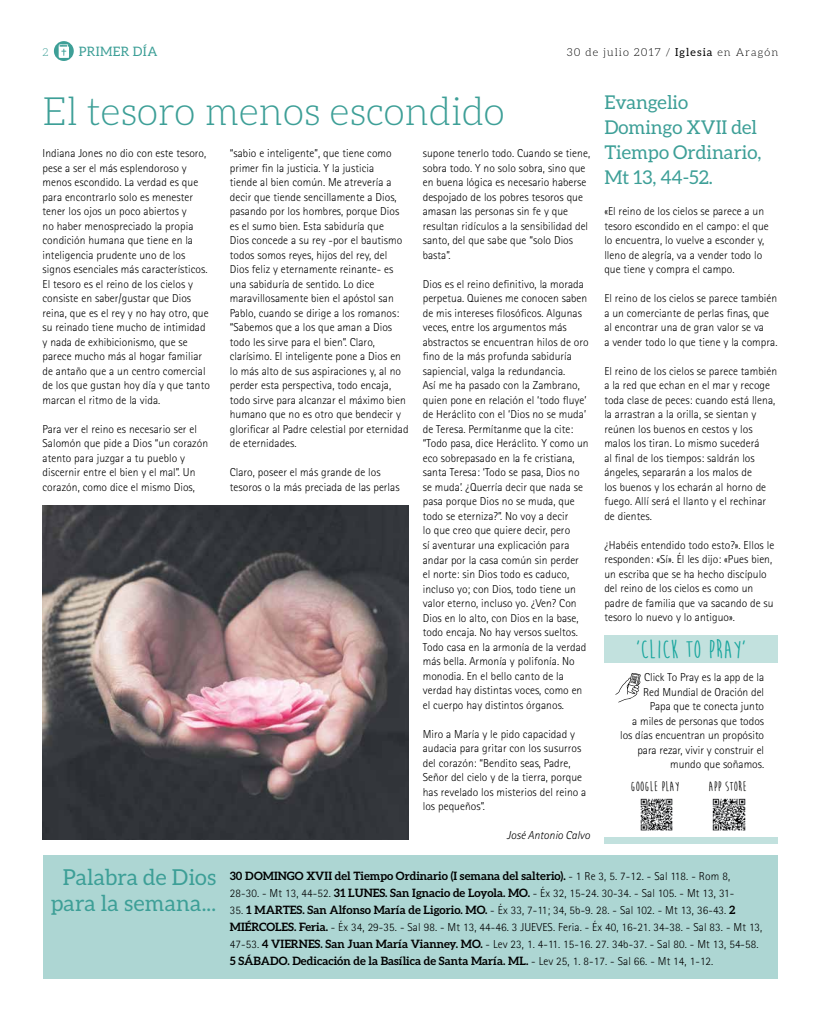
<style>
.page{position:relative;width:820px;height:1021px;background:#fff}
.page>*{position:absolute;margin:0;border:0;box-sizing:border-box;transform-origin:0 0}
.t1{font:300 39px "Aleo";color:#3d9f97}
.t2{font:700 26px "Moon Flower";letter-spacing:.01em;color:#17a59d}
.t3{font:22px/26.4px "Aleo";letter-spacing:.01em;color:#3d9f97;text-align:center}
.t4{font:19px/25px "Aleo";color:#3d9f97}
.t5{font:700 14px "Moon Flower";letter-spacing:.01em;color:#000}
.t6{font:13px "Aleo";letter-spacing:.025em;color:#3d9f97}
.t7{font:300 11.5px/14.5px "Rotis Sans Serif";letter-spacing:.005em;color:#000}
.t8{font:700 11.5px "Aleo";color:#000}
.t9{font:italic 300 11.5px "Rotis Sans Serif";letter-spacing:.005em;color:#000}
.t10{font:300 11px "Aleo";letter-spacing:.1em;color:#000}
.t11{font:300 11px "Aleo";color:#3d9f97}
.s1{font-weight:400}
.s2{font-family:"Rotis Sans Serif";font-weight:300}
.s3{font-family:"Aleo";font-weight:700}
</style>
<div class="page">
<svg style="left:54px;top:41px;width:20px;height:20px"></svg>
<div style="left:43px;top:855px;width:734px;height:124px;background:#add6d3"></div>
<img style="left:43px;top:505px;width:365px;height:334px">
<div style="left:604px;top:636px;width:173px;height:27px;background:#c2e1de"></div>
<img style="left:640px;top:798px;width:33px;height:33px">
<img style="left:712px;top:798px;width:34px;height:33px">
<div style="left:604px;top:837px;width:173px;height:6px;background:#c2e1de"></div>
<svg style="left:615px;top:673px;width:25px;height:29px"></svg>
<p class="t11" style="left:43px;top:46px;width:7px">2</p>
<p class="t6" style="left:79px;top:44px;width:80px">PRIMER DÍA</p>
<p class="t10" style="left:566px;top:46px;width:213px">30 de julio 2017 / <span class="s1">Iglesia</span> en Aragón</p>
<h1 class="t1" style="left:43px;top:90px;width:463px">El tesoro menos escondido</h1>
<h3 class="t4" style="left:604px;top:89px;width:158px">Evangelio<br>Domingo XVII del<br>Tiempo Ordinario,<br>Mt 13, 44-52.</h3>
<p class="t7" style="left:604px;top:204px;width:166px">«El reino de los cielos se parece a un tesoro escondido en el campo: el que lo encuentra, lo vuelve a esconder y, lleno de alegría, va a vender todo lo que tiene y compra el campo.</p>
<p class="t7" style="left:604px;top:291px;width:174px">El reino de los cielos se parece también a un comerciante de perlas finas, que al encontrar una de gran valor se va<br>a vender todo lo que tiene y la compra.</p>
<p class="t7" style="left:604px;top:363px;width:174px">El reino de los cielos se parece también a la red que echan en el mar y recoge toda clase de peces: cuando está llena, la arrastran a la orilla, se sientan y reúnen los buenos en cestos y los malos los tiran. Lo mismo sucederá<br>al final de los tiempos: saldrán los ángeles, separarán a los malos de<br>los buenos y los echarán al horno de fuego. Allí será el llanto y el rechinar de dientes.</p>
<p class="t7" style="left:604px;top:538px;width:171px">¿Habéis entendido todo esto?». Ellos le responden: «Sí». Él les dijo: «Pues bien, un escriba que se ha hecho discípulo del reino de los cielos es como un padre de familia que va sacando de su tesoro lo nuevo y lo antiguo».</p>
<h2 class="t2" style="left:635px;top:636px;width:112px">‘CLICK TO PRAY’</h2>
<p class="t7" style="left:620px;top:670px;width:145px;text-align:right">Click To Pray es la app de la<br>Red Mundial de Oración del<br>Papa que te conecta junto<br>a miles de personas que todos los días encuentran un propósito para rezar, vivir y construir el mundo que soñamos.</p>
<p class="t5" style="left:630px;top:778px;width:50px">GOOGLE PLAY</p>
<p class="t5" style="left:708px;top:778px;width:39px">APP STORE</p>
<p class="t7" style="left:422px;top:146px;width:169px">supone tenerlo todo. Cuando se tiene, sobra todo. Y no solo sobra, sino que en buena lógica es necesario haberse despojado de los pobres tesoros que amasan las personas sin fe y que resultan ridículos a la sensibilidad del santo, del que sabe que “solo Dios basta”.</p>
<p class="t7" style="left:422px;top:277px;width:167px">Dios es el reino definitivo, la morada perpetua. Quienes me conocen saben de mis intereses filosóficos. Algunas veces, entre los argumentos más abstractos se encuentran hilos de oro fino de la más profunda sabiduría sapiencial, valga la redundancia.<br>Así me ha pasado con la Zambrano, quien pone en relación el ‘todo fluye’ de Heráclito con el ‘Dios no se muda’ de Teresa. Permítanme que la cite: “Todo pasa, dice Heráclito. Y como un eco sobrepasado en la fe cristiana, santa Teresa: ‘Todo se pasa, Dios no se muda’. ¿Querría decir que nada se pasa porque Dios no se muda, que todo se eterniza?”. No voy a decir<br>lo que creo que quiere decir, pero<br>sí aventurar una explicación para andar por la casa común sin perder el norte: sin Dios todo es caduco, incluso yo; con Dios, todo tiene un valor eterno, incluso yo. ¿Ven? Con Dios en lo alto, con Dios en la base, todo encaja. No hay versos sueltos.<br>Todo casa en la armonía de la verdad más bella. Armonía y polifonía. No monodia. En el bello canto de la verdad hay distintas voces, como en el cuerpo hay distintos órganos.</p>
<p class="t7" style="left:422px;top:726px;width:165px">Miro a María y le pido capacidad y audacia para gritar con los susurros del corazón: “Bendito seas, Padre,<br>Señor del cielo y de la tierra, porque has revelado los misterios del reino a los pequeños”.</p>
<p class="t9" style="left:506px;top:828px;width:85px">José Antonio Calvo</p>
<p class="t8" style="left:230px;top:869px;width:501px">30 DOMINGO XVII del Tiempo Ordinario (I semana del salterio). <span class="s2">- 1 Re 3, 5. 7-12. - Sal 118. - Rom 8,</span></p>
<p class="t7" style="left:230px;top:886px;width:506px">28-30. - Mt 13, 44-52. <span class="s3">31 LUNES. San Ignacio de Loyola. MO.</span> - Éx 32, 15-24. 30-34. - Sal 105. - Mt 13, 31-</p>
<p class="t7" style="left:230px;top:901px;width:534px;line-height:17px">35. <span class="s3">1 MARTES. San Alfonso María de Ligorio. MO.</span> - Éx 33, 7-11; 34, 5b-9. 28. - Sal 102. - Mt 13, 36-43. <span class="s3">2<br>MIÉRCOLES. Feria.</span> - Éx 34, 29-35. - Sal 98. - Mt 13, 44-46. 3 JUEVES. Feria. - Éx 40, 16-21. 34-38. - Sal 83. - Mt 13,<br>47-53. <span class="s3">4 VIERNES. San Juan María Vianney. MO.</span> - Lev 23, 1. 4-11. 15-16. 27. 34b-37. - Sal 80. - Mt 13, 54-58.</p>
<p class="t8" style="left:230px;top:954px;width:485px">5 SÁBADO. Dedicación de la Basílica de Santa María. ML. <span class="s2">- Lev 25, 1. 8-17. - Sal 66. - Mt 14, 1-12.</span></p>
<p class="t7" style="left:43px;top:146px;width:169px">Indiana Jones no dio con este tesoro, pese a ser el más esplendoroso y menos escondido. La verdad es que para encontrarlo solo es menester tener los ojos un poco abiertos y<br>no haber menospreciado la propia condición humana que tiene en la inteligencia prudente uno de los signos esenciales más característicos.<br>El tesoro es el reino de los cielos y consiste en saber/gustar que Dios reina, que es el rey y no hay otro, que su reinado tiene mucho de intimidad y nada de exhibicionismo, que se parece mucho más al hogar familiar de antaño que a un centro comercial de los que gustan hoy día y que tanto marcan el ritmo de la vida.</p>
<p class="t7" style="left:43px;top:422px;width:167px">Para ver el reino es necesario ser el Salomón que pide a Dios “un corazón atento para juzgar a tu pueblo y discernir entre el bien y el mal”. Un corazón, como dice el mismo Dios,</p>
<p class="t7" style="left:230px;top:146px;width:180px">“sabio e inteligente”, que tiene como primer fin la justicia. Y la justicia<br>tiende al bien común. Me atrevería a decir que tiende sencillamente a Dios, pasando por los hombres, porque Dios es el sumo bien. Esta sabiduría que<br>Dios concede a su rey -por el bautismo todos somos reyes, hijos del rey, del Dios feliz y eternamente reinante- es una sabiduría de sentido. Lo dice maravillosamente bien el apóstol san Pablo, cuando se dirige a los romanos: “Sabemos que a los que aman a Dios todo les sirve para el bien”. Claro, clarísimo. El inteligente pone a Dios en lo más alto de sus aspiraciones y, al no perder esta perspectiva, todo encaja, todo sirve para alcanzar el máximo bien humano que no es otro que bendecir y glorificar al Padre celestial por eternidad de eternidades.</p>
<p class="t7" style="left:230px;top:465px;width:171px">Claro, poseer el más grande de los tesoros o la más preciada de las perlas</p>
<h3 class="t3" style="left:51px;top:863px;width:166px">Palabra de Dios para la semana...</h3>
</div>
